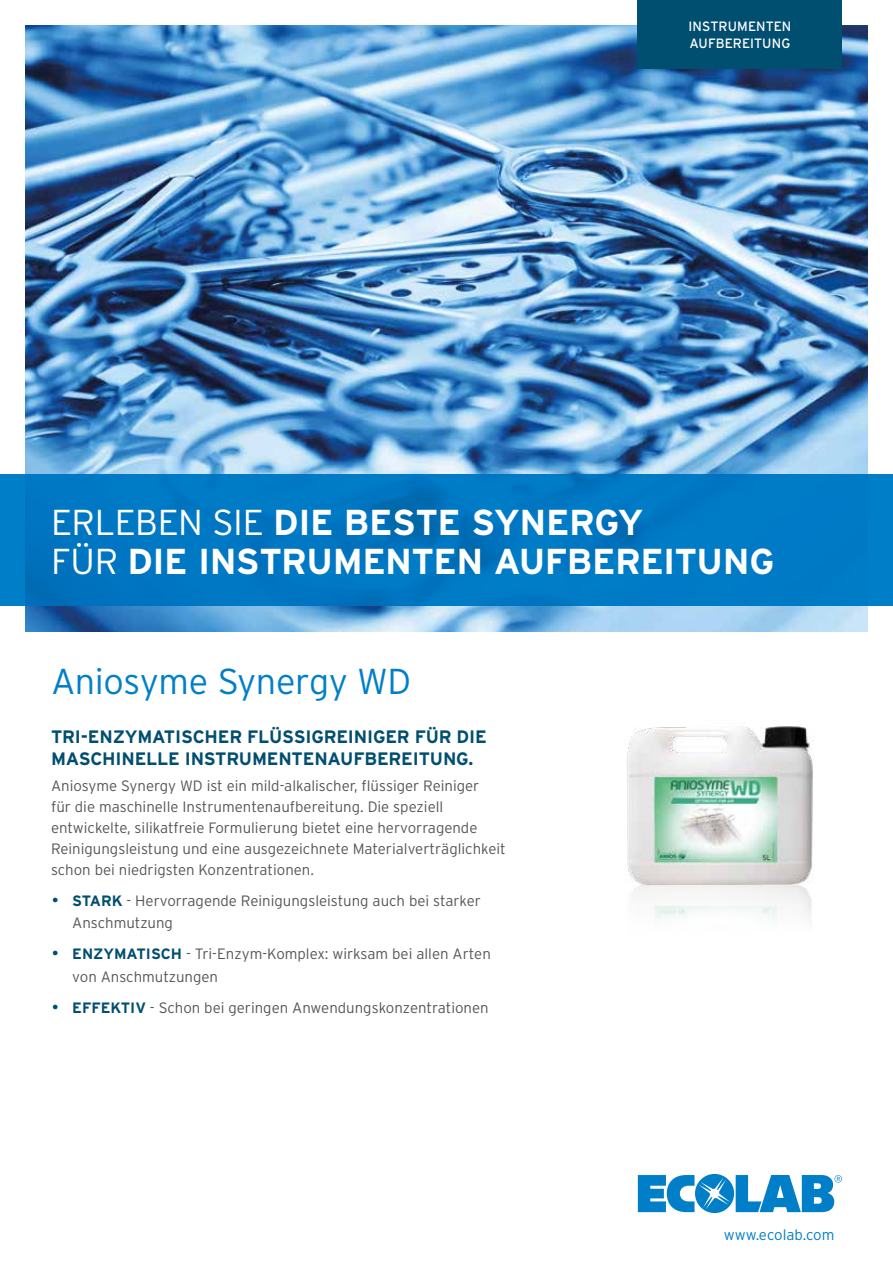
<style>
.page{position:relative;width:893px;height:1263px;background:#fff}
.page>*{position:absolute;margin:0;border:0;box-sizing:border-box;transform-origin:0 0}
.t1{font:700 36px/39px "Interstate";letter-spacing:-.015em;color:#fff}
.t2{font:300 36px "Interstate";letter-spacing:-.01em;color:#007fc8}
.t3{font:700 18px/22.5px "Interstate";letter-spacing:-.01em;color:#004e70}
.t4{font:300 15px/21px "Interstate";color:#575756}
.t5{font:300 15px "Interstate";color:#007fc8}
.t6{font:13.5px/16.5px "Interstate";letter-spacing:.005em;color:#fff}
.s1{font-weight:300}
.s2{color:#004e70}
.s3{font-weight:700;color:#004e70}
</style>
<div class="page">
<svg style="left:638px;top:1174px;width:204px;height:39px"></svg>
<img style="left:26px;top:26px;width:841px;height:605px">
<div style="left:638px;top:0;width:204px;height:68px;background:#004e70"></div>
<div style="left:0;top:474px;width:893px;height:132px;background:#007fc8"></div>
<img style="left:627px;top:721px;width:187px;height:199px">
<p class="t6" style="left:688px;top:18px;width:104px">INSTRUMENTEN<br>AUFBEREITUNG</p>
<h1 class="t1" style="left:51px;top:502px;width:725px"><span class="s1">ERLEBEN SIE</span> DIE BESTE SYNERGY<br><span class="s1">FÜR</span> DIE INSTRUMENTEN AUFBEREITUNG</h1>
<h1 class="t2" style="left:51px;top:661px;width:362px">Aniosyme Synergy WD</h1>
<p class="t3" style="left:51px;top:725px;width:437px">TRI-ENZYMATISCHER FLÜSSIGREINIGER FÜR DIE<br>MASCHINELLE INSTRUMENTENAUFBEREITUNG.</p>
<p class="t4" style="left:51px;top:774px;width:456px">Aniosyme Synergy WD ist ein mild-alkalischer, flüssiger Reiniger<br>für die maschinelle Instrumentenaufbereitung. Die speziell entwickelte, silikatfreie Formulierung bietet eine hervorragende Reinigungsleistung und eine ausgezeichnete Materialverträglichkeit schon bei niedrigsten Konzentrationen.</p>
<p class="t4" style="left:72px;top:889px;width:410px;line-height:22.5px;text-indent:-21px"><span class="s2">•</span> <span class="s3">STARK</span> - Hervorragende Reinigungsleistung auch bei starker<br>Anschmutzung</p>
<p class="t4" style="left:72px;top:942px;width:420px;line-height:22.5px;text-indent:-21px"><span class="s2">•</span> <span class="s3">ENZYMATISCH</span> - Tri-Enzym-Komplex: wirksam bei allen Arten von Anschmutzungen</p>
<p class="t4" style="left:51px;top:997px;width:439px"><span class="s2">•</span> <span class="s3">EFFEKTIV</span> - Schon bei geringen Anwendungskonzentrationen</p>
<p class="t5" style="left:724px;top:1226px;width:112px">www.ecolab.com</p>
</div>
